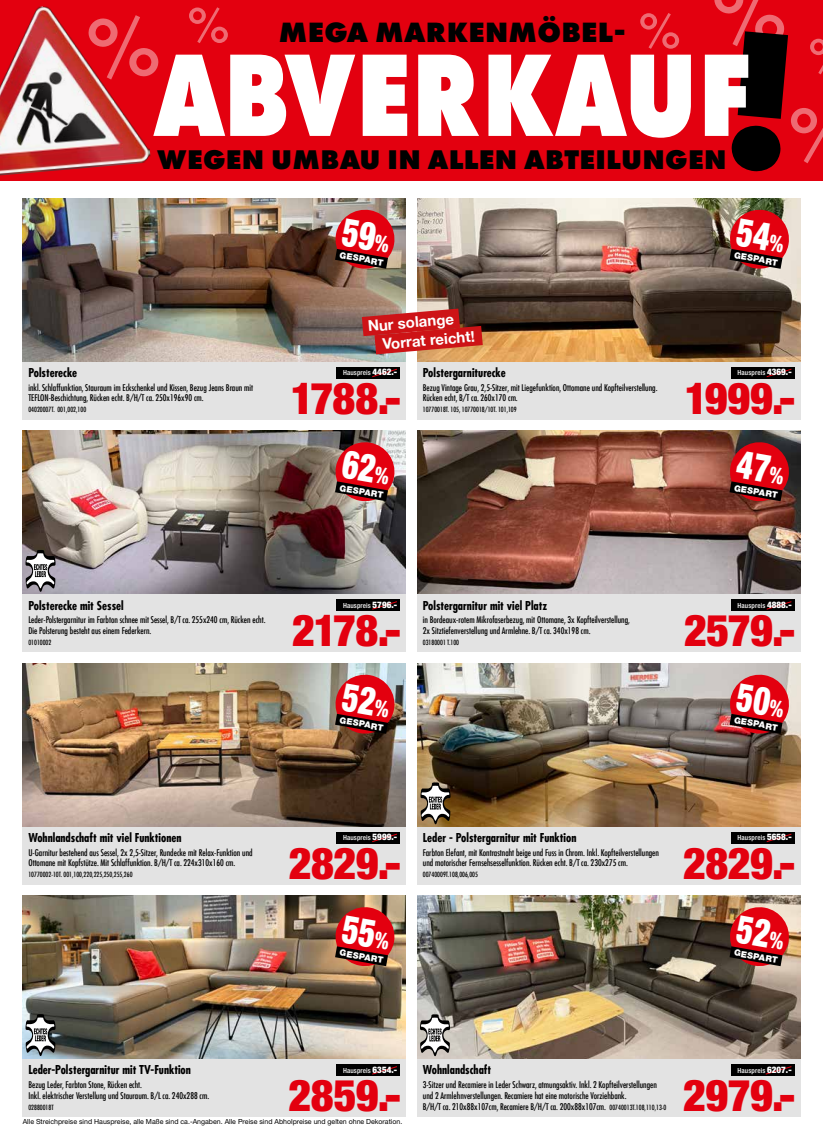
<style>
.page{position:relative;width:823px;height:1134px;background:#fff}
.page>*{position:absolute;margin:0;border:0;box-sizing:border-box;transform-origin:0 0}
.t1{font:800 121.8px "Futura PT";letter-spacing:.01em;color:#fff;scale:.8 1}
.t2{font:500 81px "Futura PT";color:#fff}
.t3{font:500 52.2px "Futura PT";color:#fff}
.t4{font:900 condensed 44px "Helvetica Neue LT Pro";letter-spacing:-.015em;color:#e3000f}
.t5{font:800 29px "Futura PT";letter-spacing:.01em;color:#000}
.t6{font:800 28px "Futura PT";letter-spacing:.01em;color:#000}
.t7{font:700 15px/19.2px "Helvetica Neue LT Pro";color:#fff}
.t8{font:700 condensed 12px "Futura Com";color:#000}
.t9{font:500 condensed 9px/10.8px "Futura Com";color:#000}
.t10{font:900 8.7px "Helvetica Neue LT Pro";color:#fff}
.t11{font:500 condensed 7px "Futura Com";color:#000}
.t12{font:500 condensed 7px "Helvetica Neue LT Pro";letter-spacing:.02em;color:#fff}
.t13{font:7px "Helvetica Neue LT Pro";color:#000}
.s1{font-weight:900;font-size:9px}
.s2{font-size:7px}
</style>
<div class="page">
<div style="left:23px;top:896px;width:382px;height:221px;background:#e3e3e3"></div>
<img style="left:23px;top:896px;width:382px;height:163px">
<div style="left:336px;top:1064px;width:64px;height:12px;background:#000"></div>
<svg style="left:372px;top:1066px;width:25px;height:9px"></svg>
<div style="left:417px;top:663px;width:382px;height:221px;background:#e3e3e3"></div>
<img style="left:417px;top:663px;width:382px;height:163px">
<div style="left:730px;top:832px;width:64px;height:12px;background:#000"></div>
<svg style="left:766px;top:833px;width:26px;height:9px"></svg>
<div style="left:417px;top:198px;width:382px;height:222px;background:#e3e3e3"></div>
<img style="left:417px;top:198px;width:382px;height:163px">
<div style="left:730px;top:367px;width:64px;height:12px;background:#000"></div>
<svg style="left:766px;top:368px;width:26px;height:10px"></svg>
<div style="left:23px;top:198px;width:382px;height:222px;background:#e3e3e3"></div>
<img style="left:23px;top:198px;width:382px;height:163px">
<div style="left:336px;top:367px;width:64px;height:12px;background:#000"></div>
<svg style="left:372px;top:368px;width:25px;height:10px"></svg>
<div style="left:0;top:0;width:822px;height:180px;background:#e3000f"></div>
<svg style="left:361px;top:309px;width:121px;height:45px;background:#bc302b"></svg>
<img style="left:0;top:6px;width:151px;height:169px">
<div style="left:23px;top:431px;width:382px;height:221px;background:#e3e3e3"></div>
<img style="left:23px;top:431px;width:382px;height:163px">
<div style="left:336px;top:599px;width:64px;height:12px;background:#000"></div>
<svg style="left:372px;top:601px;width:25px;height:9px"></svg>
<div style="left:417px;top:431px;width:382px;height:221px;background:#e3e3e3"></div>
<img style="left:417px;top:431px;width:382px;height:163px">
<div style="left:730px;top:599px;width:64px;height:12px;background:#000"></div>
<svg style="left:766px;top:601px;width:26px;height:9px"></svg>
<div style="left:23px;top:663px;width:382px;height:221px;background:#e3e3e3"></div>
<img style="left:23px;top:663px;width:382px;height:163px">
<div style="left:336px;top:832px;width:64px;height:12px;background:#000"></div>
<svg style="left:372px;top:833px;width:25px;height:9px"></svg>
<svg style="left:26px;top:550px;width:29px;height:42px"></svg>
<svg style="left:420px;top:782px;width:30px;height:42px"></svg>
<div style="left:417px;top:896px;width:382px;height:221px;background:#e3e3e3"></div>
<img style="left:417px;top:896px;width:382px;height:163px">
<div style="left:730px;top:1064px;width:64px;height:12px;background:#000"></div>
<svg style="left:765px;top:1066px;width:27px;height:9px"></svg>
<svg style="left:420px;top:1014px;width:29px;height:42px"></svg>
<svg style="left:26px;top:1014px;width:29px;height:42px"></svg>
<svg style="left:333px;top:905px;width:63px;height:63px;background:#ae2523"></svg>
<svg style="left:727px;top:672px;width:63px;height:64px;background:#b42e35"></svg>
<svg style="left:727px;top:207px;width:63px;height:64px;background:#ad2d30"></svg>
<svg style="left:333px;top:207px;width:63px;height:64px;background:#af2c30"></svg>
<svg style="left:87px;top:14px;width:64px;height:67px"></svg>
<svg style="left:333px;top:440px;width:63px;height:63px;background:#ad2a30"></svg>
<svg style="left:727px;top:440px;width:63px;height:63px;background:#9a0f16"></svg>
<svg style="left:333px;top:672px;width:63px;height:64px;background:#a8282d"></svg>
<svg style="left:727px;top:905px;width:63px;height:63px;background:#b12b2c"></svg>
<h3 class="t3" style="left:187px;top:-6px;width:44px">%</h3>
<h3 class="t3" style="left:638px;top:0;width:44px">%</h3>
<h3 class="t5" style="left:279px;top:14px;width:348px">MEGA MARKENMÖBEL-</h3>
<h1 class="t1" style="left:153px;top:18px;width:748px">ABVERKAUF</h1>
<h3 class="t6" style="left:157px;top:142px;width:570px">WEGEN UMBAU IN ALLEN ABTEILUNGEN</h3>
<h2 class="t2" style="left:787px;top:87px;width:67px">%</h2>
<p class="t10" style="left:340px;top:250px;width:46px;rotate:10deg">GESPART</p>
<h3 class="t7" style="left:380px;top:315px;width:94px;text-indent:-13px;rotate:-5deg">Nur solange<br>Vorrat reicht!</h3>
<p class="t10" style="left:734px;top:250px;width:46px;rotate:10deg">GESPART</p>
<h3 class="t8" style="left:28px;top:364px;width:50px">Polsterecke</h3>
<p class="t9" style="left:28px;top:382px;width:226px">inkl. Schlaffunktion, Stauraum im Eckschenkel und Kissen, Bezug Jeans Braun mit<br>TEFLON-Beschichtung, Rücken echt. B/H/T ca. 250x196x90 cm.</p>
<p class="t11" style="left:28px;top:405px;width:59px">04020007T. 001,002,100</p>
<p class="t12" style="left:343px;top:369px;width:56px">Hauspreis <span class="s1">4462.-</span></p>
<h3 class="t4" style="left:291px;top:371px;width:111px">1788.-</h3>
<h3 class="t8" style="left:422px;top:364px;width:84px">Polstergarniturecke</h3>
<p class="t9" style="left:422px;top:382px;width:236px">Bezug Vintage Grau, 2,5-Sitzer, mit Liegefunktion, Ottomane und Kopfteilverstellung.<br>Rücken echt, B/T ca. 260x170 cm.</p>
<p class="t11" style="left:422px;top:405px;width:95px">10770018T. 105, 10770018/10T. 101,109</p>
<p class="t12" style="left:737px;top:369px;width:56px">Hauspreis <span class="s1">4369.-</span></p>
<h3 class="t4" style="left:684px;top:371px;width:112px">1999.-</h3>
<p class="t10" style="left:340px;top:482px;width:46px;rotate:10deg">GESPART</p>
<p class="t10" style="left:734px;top:482px;width:46px;rotate:10deg">GESPART</p>
<h3 class="t8" style="left:28px;top:597px;width:97px">Polsterecke mit Sessel</h3>
<p class="t9" style="left:28px;top:614px;width:238px">Leder-Polstergarnitur im Farbton schnee mit Sessel, B/T ca. 255x240 cm, Rücken echt.<br>Die Polsterung besteht aus einem Federkern.</p>
<p class="t11" style="left:28px;top:637px;width:25px">01010002</p>
<p class="t12" style="left:343px;top:601px;width:56px">Hauspreis <span class="s1">5796.-</span></p>
<h3 class="t4" style="left:292px;top:604px;width:110px">2178.-</h3>
<h3 class="t8" style="left:422px;top:597px;width:126px">Polstergarnitur mit viel Platz</h3>
<p class="t9" style="left:422px;top:614px;width:209px">in Bordeaux-rotem Mikrofaserbezug, mit Ottomane, 3x Kopfteilverstellung,<br>2x Sitztiefenverstellung und Armlehne. B/T ca. 340x198 cm.</p>
<p class="t11" style="left:422px;top:637px;width:38px">03180001 T.100</p>
<p class="t10" style="left:340px;top:715px;width:46px;rotate:10deg">GESPART</p>
<p class="t12" style="left:737px;top:601px;width:56px">Hauspreis <span class="s1">4888.-</span></p>
<h3 class="t4" style="left:683px;top:604px;width:113px">2579.-</h3>
<p class="t10" style="left:734px;top:715px;width:46px;rotate:10deg">GESPART</p>
<h3 class="t8" style="left:28px;top:829px;width:155px">Wohnlandschaft mit viel Funktionen</h3>
<p class="t9" style="left:28px;top:847px;width:226px">U-Garnitur bestehend aus Sessel, 2x 2,5-Sitzer, Rundecke mit Relax-Funktion und<br>Ottomane mit Kopfstütze. Mit Schlaffunktion. B/H/T ca. 224x310x160 cm.</p>
<p class="t11" style="left:28px;top:870px;width:106px">10770002-10T. 001,100,220,225,250,255,260</p>
<p class="t12" style="left:343px;top:833px;width:56px">Hauspreis <span class="s1">5999.-</span></p>
<h3 class="t4" style="left:288px;top:836px;width:114px">2829.-</h3>
<h3 class="t8" style="left:422px;top:829px;width:155px">Leder - Polstergarnitur mit Funktion</h3>
<p class="t9" style="left:422px;top:847px;width:237px">Farbton Elefant, mit Kontrastnaht beige und Fuss in Chrom. Inkl. Kopfteilverstellungen und motorischer Fernsehsesselfunktion. Rücken echt. B/T ca. 230x275 cm.</p>
<p class="t11" style="left:422px;top:870px;width:57px">00740009T.108,006,005</p>
<p class="t12" style="left:737px;top:833px;width:56px">Hauspreis <span class="s1">5658.-</span></p>
<h3 class="t4" style="left:682px;top:836px;width:114px">2829.-</h3>
<p class="t10" style="left:340px;top:947px;width:46px;rotate:10deg">GESPART</p>
<p class="t10" style="left:734px;top:947px;width:46px;rotate:10deg">GESPART</p>
<h3 class="t8" style="left:28px;top:1062px;width:164px">Leder-Polstergarnitur mit TV-Funktion</h3>
<p class="t9" style="left:28px;top:1079px;width:182px">Bezug Leder, Farbton Stone, Rücken echt.<br>Inkl. elektrischer Verstellung und Stauraum. B/L ca. 240x288 cm.</p>
<p class="t11" style="left:28px;top:1102px;width:27px">02880018T</p>
<p class="t12" style="left:343px;top:1066px;width:56px">Hauspreis <span class="s1">6354.-</span></p>
<h3 class="t4" style="left:288px;top:1068px;width:114px">2859.-</h3>
<p class="t13" style="left:23px;top:1117px;width:381px">Alle Streichpreise sind Hauspreise, alle Maße sind ca.-Angaben. Alle Preise sind Abholpreise und gelten ohne Dekoration.</p>
<h3 class="t8" style="left:422px;top:1062px;width:70px">Wohnlandschaft</h3>
<p class="t9" style="left:422px;top:1079px;width:245px">3-Sitzer und Recamiere in Leder Schwarz, atmungsaktiv. Inkl. 2 Kopfteilverstellungen und 2 Armlehnverstellungen. Recamiere hat eine motorische Vorziehbank.<br>B/H/T ca. 210x88x107cm, Recamiere B/H/T ca. 200x88x107cm. <span class="s2">00740013T.108,110,13-0</span></p>
<h3 class="t4" style="left:682px;top:1068px;width:114px">2979.-</h3>
<p class="t12" style="left:737px;top:1066px;width:56px">Hauspreis <span class="s1">6207.-</span></p>
</div>
